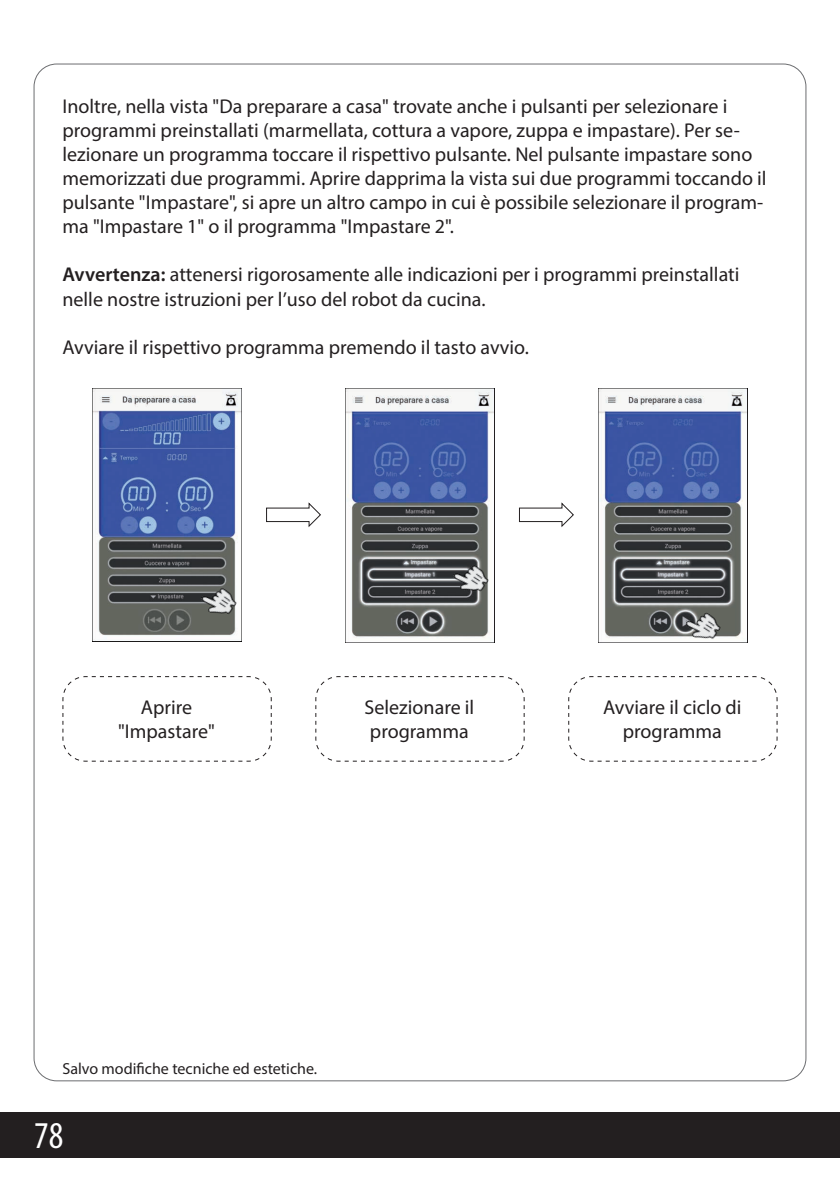
<style>
.page{position:relative;width:840px;height:1191px;background:#fff}
.page>*{position:absolute;margin:0;border:0;box-sizing:border-box;transform-origin:0 0}
.t1{font:condensed 38px "Myriad Pro";color:#fff}
.t2{font:20px/24px "Myriad Pro";color:#231f20}
.t3{font:16px "Myriad Pro";color:#231f20}
.s1{font-weight:600}
</style>
<div class="page">
<div style="left:0;top:1112px;width:839px;height:45px;background:#231f20"></div>
<svg style="left:62px;top:676px;width:210px;height:86px"></svg>
<svg style="left:315px;top:676px;width:210px;height:86px"></svg>
<svg style="left:568px;top:676px;width:209px;height:86px"></svg>
<img style="left:93px;top:388px;width:148px;height:254px">
<img style="left:345px;top:388px;width:149px;height:254px">
<img style="left:598px;top:388px;width:148px;height:254px">
<img style="left:448px;top:556px;width:46px;height:44px">
<img style="left:197px;top:579px;width:45px;height:43px">
<img style="left:680px;top:603px;width:46px;height:40px">
<svg style="left:266px;top:502px;width:55px;height:25px"></svg>
<svg style="left:519px;top:502px;width:55px;height:25px"></svg>
<p class="t2" style="left:62px;top:94px;width:705px">Inoltre, nella vista "Da preparare a casa" trovate anche i pulsanti per selezionare i programmi preinstallati (marmellata, cottura a vapore, zuppa e impastare). Per se&shy;lezionare un programma toccare il rispettivo pulsante. Nel pulsante impastare sono memorizzati due programmi. Aprire dapprima la vista sui due programmi toccando il pulsante "Impastare", si apre un altro campo in cui è possibile selezionare il program&shy;ma "Impastare 1" o il programma "Impastare 2".</p>
<p class="t2" style="left:62px;top:262px;width:678px"><span class="s1">Avvertenza:</span> attenersi rigorosamente alle indicazioni per i programmi preinstallati nelle nostre istruzioni per l’uso del robot da cucina.</p>
<p class="t2" style="left:62px;top:334px;width:467px">Avviare il rispettivo programma premendo il tasto avvio.</p>
<p class="t2" style="left:118px;top:694px;width:98px;text-align:center">Aprire "Impastare"</p>
<p class="t2" style="left:364px;top:694px;width:111px">Selezionare il programma</p>
<p class="t2" style="left:602px;top:694px;width:140px;text-align:center">Avviare il ciclo di programma</p>
<p class="t3" style="left:62px;top:1058px;width:256px">Salvo modifiche tecniche ed estetiche.</p>
<h1 class="t1" style="left:34px;top:1112px;width:31px">78</h1>
</div>
